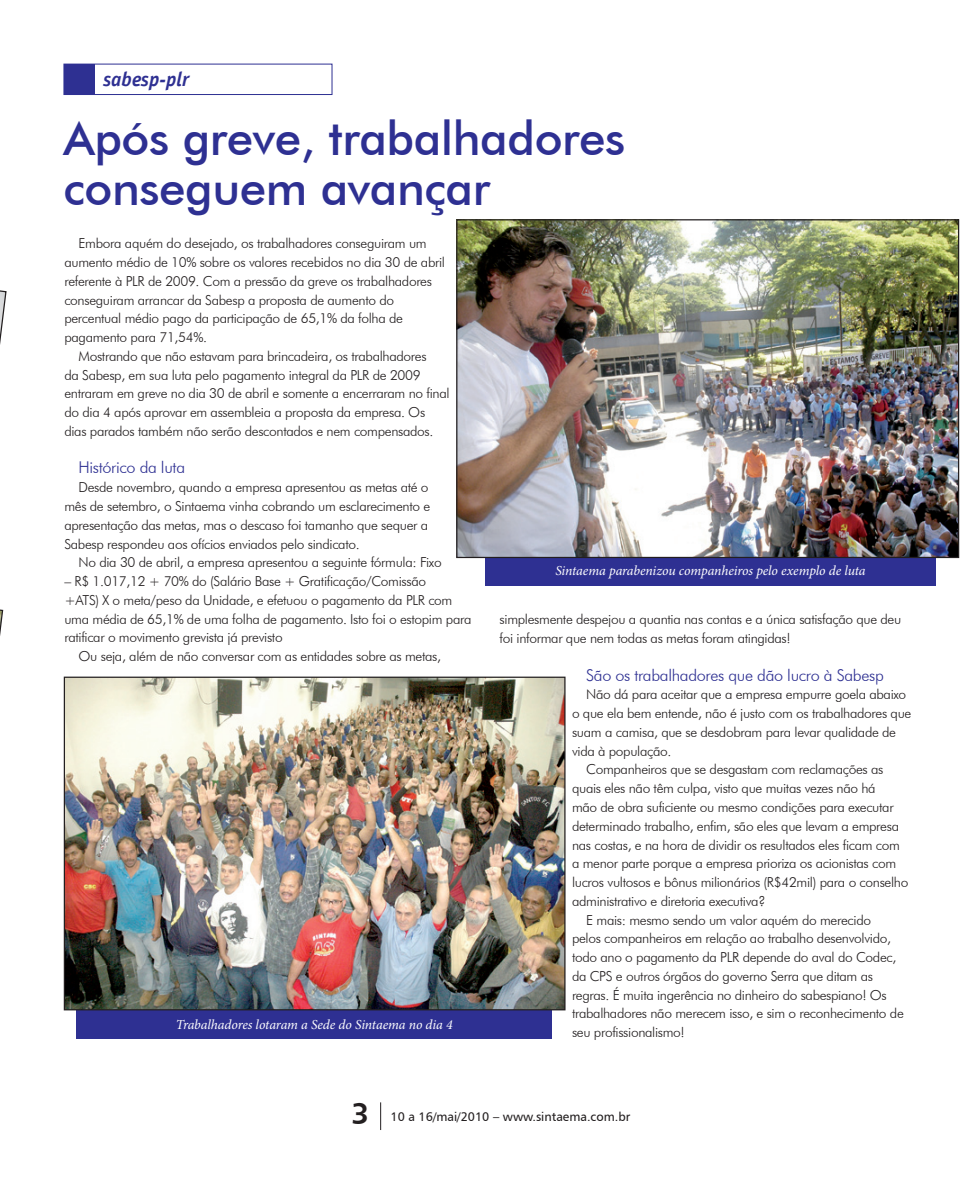
<style>
.page{position:relative;width:978px;height:1191px;background:#fff}
.page>*{position:absolute;margin:0;border:0;box-sizing:border-box;transform-origin:0 0}
.t1{font:500 47.5px "Futura BT";letter-spacing:-.01em;color:#2e3092}
.None-2{font:30px "Humanist 777 BT Bold B";color:#231f20}
.t2{font:italic 700 20px "Officina Sans";color:#2e3092}
.tx1{font:300 16.25px "Futura BT";letter-spacing:-.02em;color:#2e3092}
.tx1-2{font:300 13.75px/18.8px "Futura BT";letter-spacing:-.025em;color:#231f20}
.tx1-3{font:italic 13.75px "Minion Pro";letter-spacing:-.01em;color:#fff}
.t3{font:12.5px "Humanist 777 BT Roman B";color:#231f20}
</style>
<div class="page">
<svg style="left:380px;top:1102px;width:1px;height:28px"></svg>
<svg style="left:0;top:609px;width:4px;height:27px"></svg>
<div style="left:64px;top:64px;width:268px;height:31px;background:#fff;border:1px solid #2e3092"></div>
<div style="left:64px;top:64px;width:30px;height:30px;background:#2e3092"></div>
<div style="left:486px;top:551px;width:450px;height:34px;background:#2e3092"></div>
<img style="left:458px;top:221px;width:499px;height:335px">
<div style="left:76px;top:1004px;width:476px;height:34px;background:#2e3092"></div>
<img style="left:66px;top:678px;width:498px;height:330px">
<svg style="left:0;top:290px;width:7px;height:55px"></svg>
<p class="t2" style="left:103px;top:67px;width:87px">sabesp-plr</p>
<p class="t1" style="left:63px;top:109px;width:563px">Após greve, trabalhadores</p>
<p class="t1" style="left:63px;top:159px;width:428px">conseguem avançar</p>
<p class="tx1-2" style="left:64px;top:234px;width:382px;text-indent:14px">Embora aquém do desejado, os trabalhadores conseguiram um aumento médio de 10% sobre os valores recebidos no dia 30 de abril referente à PLR de 2009. Com a pressão da greve os trabalhadores conseguiram arrancar da Sabesp a proposta de aumento do percentual médio pago da participação de 65,1% da folha de pagamento para 71,54%.</p>
<p class="tx1-2" style="left:64px;top:346px;width:387px;text-indent:14px">Mostrando que não estavam para brincadeira, os trabalhadores<br>da Sabesp, em sua luta pelo pagamento integral da PLR de 2009 entraram em greve no dia 30 de abril e somente a encerraram no final do dia 4 após aprovar em assembleia a proposta da empresa. Os dias parados também não serão descontados e nem compensados.</p>
<p class="tx1" style="left:79px;top:458px;width:108px">Histórico da luta</p>
<p class="tx1-2" style="left:64px;top:478px;width:367px;text-indent:14px">Desde novembro, quando a empresa apresentou as metas até o mês de setembro, o Sintaema vinha cobrando um esclarecimento e apresentação das metas, mas o descaso foi tamanho que sequer a Sabesp respondeu aos ofícios enviados pelo sindicato.</p>
<p class="tx1-2" style="left:79px;top:553px;width:365px">No dia 30 de abril, a empresa apresentou a seguinte fórmula: Fixo</p>
<p class="tx1-2" style="left:64px;top:571px;width:409px">– R$ 1.017,12 + 70% do (Salário Base + Gratificação/Comissão<br>+ATS) X o meta/peso da Unidade, e efetuou o pagamento da PLR com uma média de 65,1% de uma folha de pagamento. Isto foi o estopim para ratificar o movimento grevista já previsto</p>
<p class="tx1-2" style="left:79px;top:646px;width:364px">Ou seja, além de não conversar com as entidades sobre as metas,</p>
<p class="tx1-3" style="left:176px;top:1014px;width:278px">Trabalhadores lotaram a Sede do Sintaema no dia 4</p>
<p class="tx1-3" style="left:555px;top:561px;width:312px">Sintaema parabenizou companheiros pelo exemplo de luta</p>
<p class="tx1-2" style="left:500px;top:610px;width:403px">simplesmente despejou a quantia nas contas e a única satisfação que deu foi informar que nem todas as metas foram atingidas!</p>
<p class="tx1" style="left:586px;top:665px;width:299px">São os trabalhadores que dão lucro à Sabesp</p>
<p class="tx1-2" style="left:572px;top:685px;width:341px;text-indent:14px">Não dá para aceitar que a empresa empurre goela abaixo o que ela bem entende, não é justo com os trabalhadores que suam a camisa, que se desdobram para levar qualidade de vida à população.</p>
<p class="tx1-2" style="left:572px;top:760px;width:338px;text-indent:14px">Companheiros que se desgastam com reclamações as quais eles não têm culpa, visto que muitas vezes não há<br>mão de obra suficiente ou mesmo condições para executar determinado trabalho, enfim, são eles que levam a empresa nas costas, e na hora de dividir os resultados eles ficam com a menor parte porque a empresa prioriza os acionistas com lucros vultosos e bônus milionários (R$42mil) para o conselho administrativo e diretoria executiva?</p>
<p class="tx1-2" style="left:572px;top:910px;width:333px;text-indent:14px">E mais: mesmo sendo um valor aquém do merecido<br>pelos companheiros em relação ao trabalho desenvolvido, todo ano o pagamento da PLR depende do aval do Codec, da CPS e outros órgãos do governo Serra que ditam as regras. É muita ingerência no dinheiro do sabespiano! Os trabalhadores não merecem isso, e sim o reconhecimento de seu profissionalismo!</p>
<p class="None-2" style="left:351px;top:1094px;width:19px">3</p>
<p class="t3" style="left:391px;top:1108px;width:241px">10 a 16/mai/2010 – www.sintaema.com.br</p>
</div>
